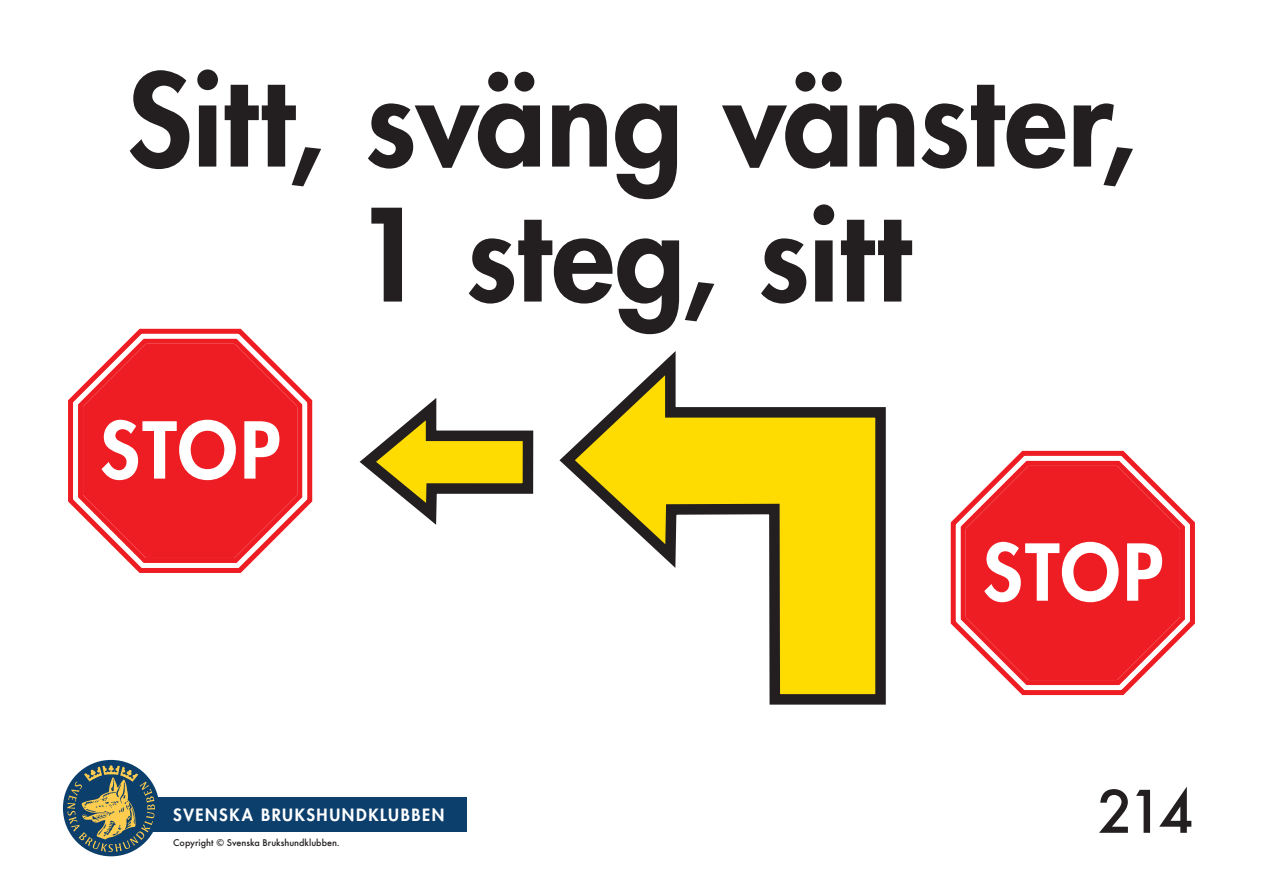
<style>
.page{position:relative;width:1263px;height:893px;background:#fff}
.page>*{position:absolute;margin:0;border:0;box-sizing:border-box;transform-origin:0 0}
.t1{font:800 124.5px/135px "Futura";letter-spacing:-.005em;color:#231f20;text-align:center}
.t2{font:800 76.05px "Futura";letter-spacing:.035em;color:#fff}
.t3{font:500 57px "Futura";color:#231f20}
.t4{font:800 16.5px "Futura";letter-spacing:.095em;color:#fff}
.t5{font:500 9px "Futura";color:#231f20}
</style>
<div class="page">
<div style="left:110px;top:797px;width:357px;height:35px;background:#0c3f6c"></div>
<div style="left:63px;top:760px;width:96px;height:96px;background:#0c3f6c;border-radius:50%"></div>
<svg style="left:67px;top:765px;width:88px;height:87px"></svg>
<svg style="left:359px;top:398px;width:175px;height:127px"></svg>
<svg style="left:559px;top:351px;width:327px;height:354px"></svg>
<svg style="left:950px;top:450px;width:245px;height:246px"></svg>
<svg style="left:958px;top:456px;width:229px;height:231px"></svg>
<svg style="left:68px;top:328px;width:245px;height:245px"></svg>
<div style="left:78px;top:339px;width:224px;height:224px;border:5px solid #ee1d23;border-radius:64px"></div>
<h1 class="t1" style="left:127px;top:53px;width:1011px">Sitt, sväng vänster,<br>1 steg, sitt</h1>
<h2 class="t2" style="left:100px;top:402px;width:182px">STOP</h2>
<h3 class="t4" style="left:173px;top:804px;width:273px">SVENSKA BRUKSHUNDKLUBBEN</h3>
<p class="t5" style="left:173px;top:837px;width:168px">Copyright © Svenska Brukshundklubben.</p>
<h2 class="t2" style="left:982px;top:524px;width:182px">STOP</h2>
<h3 class="t3" style="left:1097px;top:772px;width:98px">214</h3>
</div>
